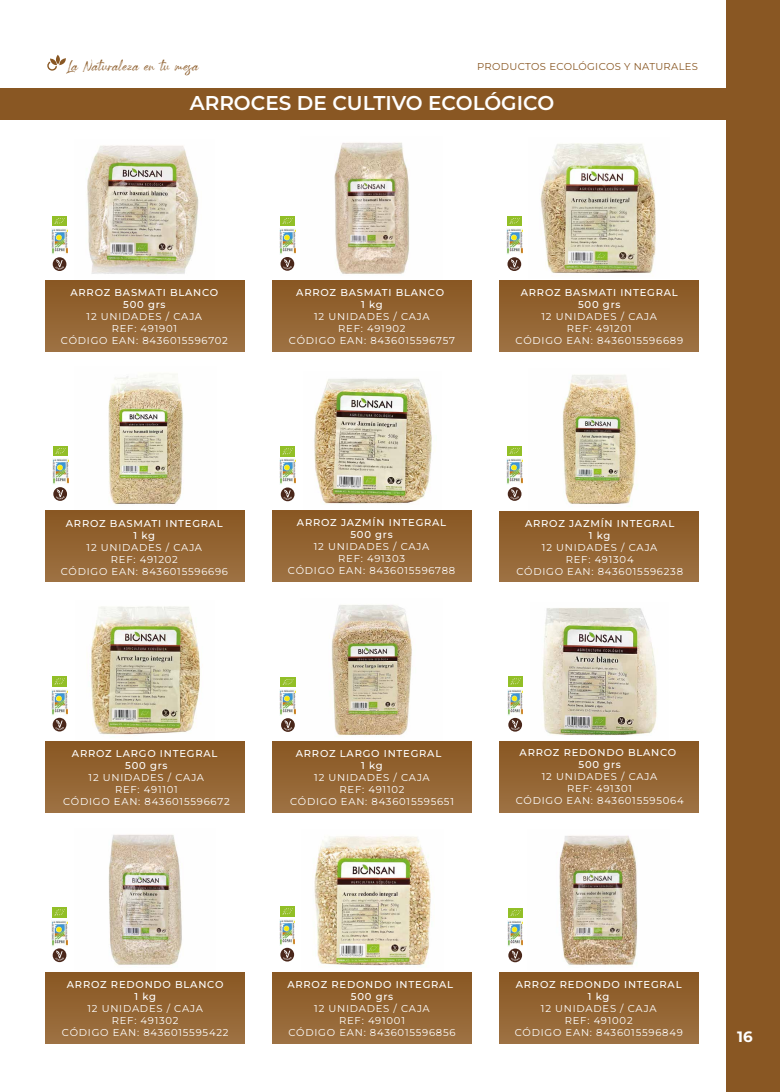
<style>
.page{position:relative;width:780px;height:1092px;background:#fff}
.page>*{position:absolute;margin:0;border:0;box-sizing:border-box;transform-origin:0 0}
.t1{font:600 20px "Montserrat";color:#fff}
.t2{font:100 15px "Montserrat";color:#fff}
.t3{font:13.75px "Spartwell";letter-spacing:.035em;color:#895723}
.t4{font:100 10px/12px "Montserrat";letter-spacing:.075em;color:#fff;text-align:center}
.t5{font:100 10px "Montserrat";letter-spacing:.035em;color:#895723}
</style>
<div class="page">
<div style="left:500px;top:972px;width:198px;height:70px;background:linear-gradient(to bottom,#895722,#9d7141)"></div>
<div style="left:273px;top:972px;width:198px;height:70px;background:linear-gradient(to bottom,#895722,#9d7141)"></div>
<div style="left:46px;top:971px;width:198px;height:71px;background:linear-gradient(to bottom,#885622,#9d7142)"></div>
<div style="left:500px;top:741px;width:198px;height:71px;background:linear-gradient(to bottom,#895722,#9d7142)"></div>
<div style="left:273px;top:741px;width:198px;height:71px;background:linear-gradient(to bottom,#895722,#9e7142)"></div>
<div style="left:46px;top:741px;width:198px;height:71px;background:linear-gradient(to bottom,#895722,#9e7142)"></div>
<div style="left:500px;top:511px;width:198px;height:70px;background:linear-gradient(to bottom,#895722,#9d7142)"></div>
<div style="left:273px;top:510px;width:198px;height:72px;background:linear-gradient(to bottom,#885722,#9d7142)"></div>
<div style="left:46px;top:510px;width:198px;height:72px;background:linear-gradient(to bottom,#885722,#9d7142)"></div>
<div style="left:500px;top:280px;width:198px;height:71px;background:linear-gradient(to bottom,#895722,#9d7142)"></div>
<div style="left:273px;top:280px;width:198px;height:72px;background:linear-gradient(to bottom,#885722,#9d7242)"></div>
<div style="left:46px;top:280px;width:198px;height:72px;background:linear-gradient(to bottom,#885722,#9d7242)"></div>
<img style="left:559px;top:835px;width:79px;height:130px">
<img style="left:314px;top:836px;width:117px;height:130px">
<img style="left:108px;top:834px;width:74px;height:131px">
<img style="left:542px;top:608px;width:115px;height:128px">
<img style="left:331px;top:604px;width:81px;height:132px">
<img style="left:91px;top:606px;width:109px;height:129px">
<img style="left:562px;top:374px;width:74px;height:133px">
<img style="left:314px;top:378px;width:118px;height:126px">
<img style="left:108px;top:374px;width:75px;height:131px">
<img style="left:540px;top:143px;width:116px;height:131px">
<img style="left:334px;top:142px;width:75px;height:132px">
<img style="left:87px;top:145px;width:112px;height:129px">
<img style="left:508px;top:908px;width:14px;height:9px">
<img style="left:507px;top:920px;width:15px;height:26px">
<svg style="left:280px;top:947px;width:14px;height:14px"></svg>
<img style="left:280px;top:906px;width:14px;height:10px">
<img style="left:279px;top:919px;width:16px;height:26px">
<svg style="left:53px;top:948px;width:13px;height:14px"></svg>
<img style="left:53px;top:907px;width:14px;height:10px">
<img style="left:52px;top:920px;width:15px;height:26px">
<svg style="left:508px;top:717px;width:14px;height:14px"></svg>
<img style="left:508px;top:677px;width:14px;height:9px">
<img style="left:507px;top:689px;width:15px;height:26px">
<svg style="left:281px;top:718px;width:14px;height:13px"></svg>
<img style="left:281px;top:677px;width:14px;height:9px">
<img style="left:280px;top:689px;width:15px;height:26px">
<svg style="left:53px;top:717px;width:13px;height:14px"></svg>
<img style="left:52px;top:676px;width:15px;height:10px">
<img style="left:51px;top:689px;width:16px;height:26px">
<svg style="left:507px;top:487px;width:14px;height:14px"></svg>
<img style="left:508px;top:446px;width:14px;height:9px">
<img style="left:506px;top:458px;width:16px;height:26px">
<svg style="left:281px;top:487px;width:13px;height:14px"></svg>
<img style="left:280px;top:446px;width:15px;height:10px">
<img style="left:279px;top:459px;width:16px;height:26px">
<svg style="left:53px;top:487px;width:14px;height:14px"></svg>
<img style="left:53px;top:446px;width:15px;height:9px">
<img style="left:52px;top:458px;width:16px;height:26px">
<svg style="left:507px;top:257px;width:14px;height:14px"></svg>
<img style="left:507px;top:216px;width:14px;height:10px">
<img style="left:506px;top:229px;width:16px;height:25px">
<svg style="left:280px;top:257px;width:14px;height:14px"></svg>
<img style="left:280px;top:216px;width:15px;height:9px">
<img style="left:279px;top:228px;width:16px;height:26px">
<svg style="left:53px;top:257px;width:13px;height:14px"></svg>
<img style="left:53px;top:216px;width:14px;height:10px">
<img style="left:52px;top:229px;width:15px;height:25px">
<svg style="left:508px;top:948px;width:14px;height:14px"></svg>
<svg style="left:47px;top:55px;width:19px;height:16px"></svg>
<div style="left:0;top:88px;width:780px;height:32px;background:#895723"></div>
<div style="left:727px;top:0;width:53px;height:1091px;background:#895723"></div>
<h3 class="t3" style="left:67px;top:57px;width:133px">La Naturaleza en tu mesa</h3>
<p class="t5" style="left:477px;top:60px;width:222px">PRODUCTOS ECOLÓGICOS Y NATURALES</p>
<h1 class="t1" style="left:190px;top:90px;width:366px">ARROCES DE CULTIVO ECOLÓGICO</h1>
<p class="t4" style="left:61px;top:286px;width:168px">ARROZ BASMATI BLANCO<br>500 grs<br>12 UNIDADES / CAJA<br>REF: 491901<br>CÓDIGO EAN: 8436015596702</p>
<p class="t4" style="left:289px;top:286px;width:167px">ARROZ BASMATI BLANCO<br>1 kg<br>12 UNIDADES / CAJA<br>REF: 491902<br>CÓDIGO EAN: 8436015596757</p>
<p class="t4" style="left:515px;top:286px;width:169px">ARROZ BASMATI INTEGRAL<br>500 grs<br>12 UNIDADES / CAJA<br>REF: 491201<br>CÓDIGO EAN: 8436015596689</p>
<p class="t4" style="left:61px;top:517px;width:169px">ARROZ BASMATI INTEGRAL<br>1 kg<br>12 UNIDADES / CAJA<br>REF: 491202<br>CÓDIGO EAN: 8436015596696</p>
<p class="t4" style="left:288px;top:516px;width:169px">ARROZ JAZMÍN INTEGRAL<br>500 grs<br>12 UNIDADES / CAJA<br>REF: 491303<br>CÓDIGO EAN: 8436015596788</p>
<p class="t4" style="left:516px;top:516px;width:168px">ARROZ JAZMÍN INTEGRAL<br>1 kg<br>12 UNIDADES / CAJA<br>REF: 491304<br>CÓDIGO EAN: 8436015596238</p>
<p class="t4" style="left:63px;top:747px;width:168px">ARROZ LARGO INTEGRAL<br>500 grs<br>12 UNIDADES / CAJA<br>REF: 491101<br>CÓDIGO EAN: 8436015596672</p>
<p class="t4" style="left:296px;top:747px;width:147px">ARROZ LARGO INTEGRAL</p>
<p class="t4" style="left:361px;top:759px;width:23px">1 kg</p>
<p class="t4" style="left:314px;top:771px;width:117px">12 UNIDADES / CAJA</p>
<p class="t4" style="left:339px;top:783px;width:66px">REF: 491102</p>
<p class="t4" style="left:290px;top:795px;width:165px">CÓDIGO EAN: 8436015595651</p>
<p class="t4" style="left:515px;top:746px;width:169px">ARROZ REDONDO BLANCO<br>500 grs<br>12 UNIDADES / CAJA<br>REF: 491301<br>CÓDIGO EAN: 8436015595064</p>
<p class="t4" style="left:62px;top:978px;width:168px">ARROZ REDONDO BLANCO<br>1 kg<br>12 UNIDADES / CAJA<br>REF: 491302<br>CÓDIGO EAN: 8436015595422</p>
<p class="t4" style="left:287px;top:977px;width:170px">ARROZ REDONDO INTEGRAL<br>500 grs<br>12 UNIDADES / CAJA<br>REF: 491001<br>CÓDIGO EAN: 8436015596856</p>
<p class="t4" style="left:514px;top:978px;width:169px">ARROZ REDONDO INTEGRAL<br>1 kg<br>12 UNIDADES / CAJA<br>REF: 491002<br>CÓDIGO EAN: 8436015596849</p>
<h2 class="t2" style="left:737px;top:1026px;width:17px">16</h2>
</div>
